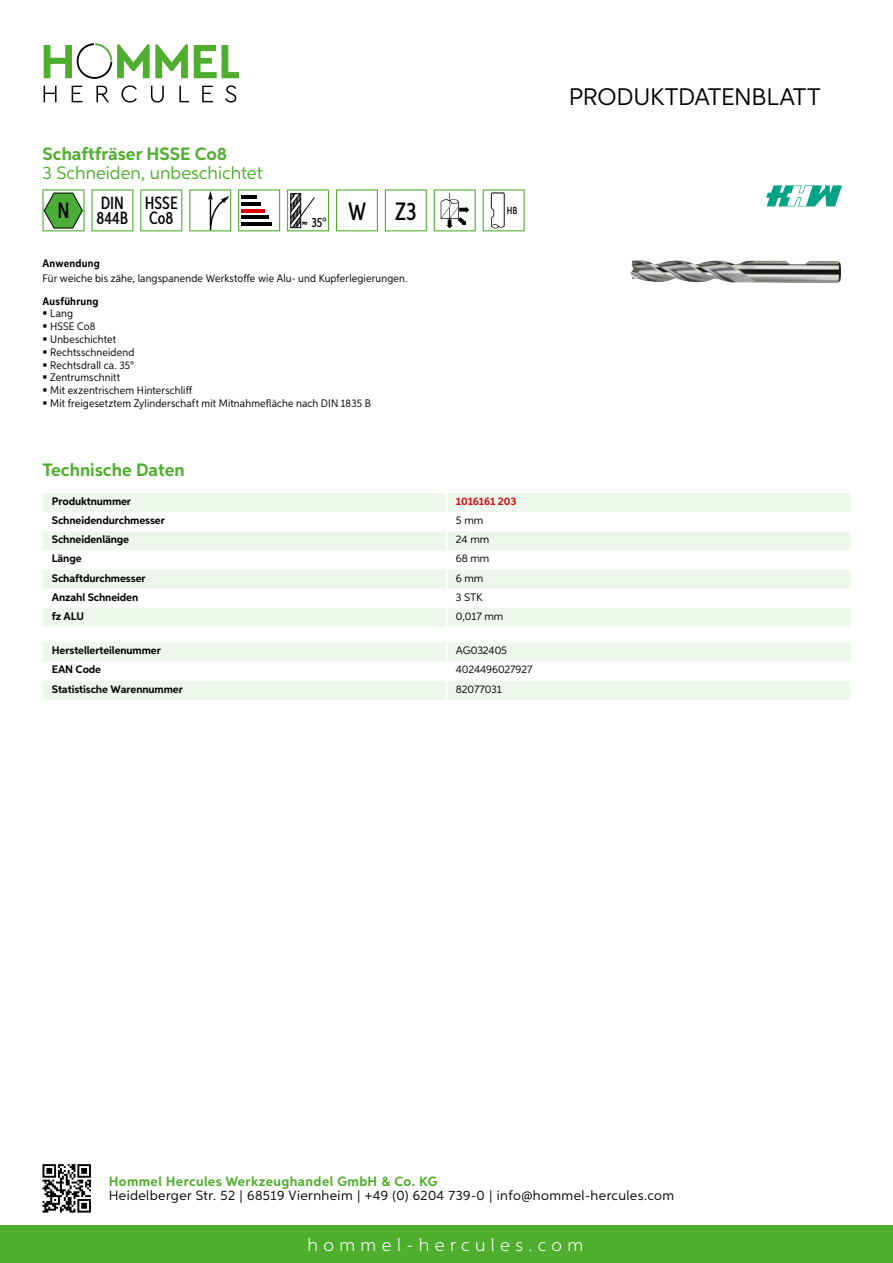
<style>
.page{position:relative;width:893px;height:1263px;background:#fff}
.page>*{position:absolute;margin:0;border:0;box-sizing:border-box;transform-origin:0 0}
.t1{font:24px "Aspira";letter-spacing:-.01em;color:#000}
.t2{font:500 22.2px "Aspira XX Nar";color:#000}
.t3{font:700 18px "Aspira";color:#50ae2f}
.t4{font:18px "Aspira";color:#50ae2f}
.t5{font:300 18px "Aspira";letter-spacing:.3em;color:#fff}
.t6{font:500 17.85px/14.9px "Aspira XX Nar";color:#000}
.t7{font:13.5px "Aspira";letter-spacing:.03em;color:#000}
.t8{font:700 13.5px "Aspira";letter-spacing:.03em;color:#50ae2f}
.t9{font:500 13.35px "Aspira XX Nar";color:#000}
.t10{font:10.95px/12.8px "Aspira Nar";letter-spacing:.015em;color:#000}
.t11{font:700 10.95px "Aspira";letter-spacing:-.01em;color:#000}
.t12{font:10.95px "Aspira";letter-spacing:-.01em;color:#000}
.t13{font:700 10.95px "Aspira Nar";letter-spacing:.02em;color:#000}
.t14{font:700 10.95px "Aspira";letter-spacing:-.01em;color:#cd1013}
.t15{font:500 10.35px "Aspira XX Nar";color:#000}
</style>
<div class="page">
<div style="left:0;top:1226px;width:893px;height:37px;background:#50ae2f"></div>
<svg style="left:43px;top:1164px;width:48px;height:48px"></svg>
<svg style="left:194px;top:45px;width:45px;height:33px"></svg>
<svg style="left:44px;top:43px;width:144px;height:36px"></svg>
<svg style="left:44px;top:86px;width:13px;height:16px"></svg>
<svg style="left:72px;top:86px;width:10px;height:16px"></svg>
<svg style="left:96px;top:86px;width:13px;height:16px"></svg>
<svg style="left:121px;top:85px;width:16px;height:18px"></svg>
<svg style="left:151px;top:86px;width:13px;height:17px"></svg>
<svg style="left:179px;top:86px;width:10px;height:16px"></svg>
<svg style="left:202px;top:86px;width:11px;height:16px"></svg>
<svg style="left:225px;top:85px;width:11px;height:18px"></svg>
<div style="left:43px;top:493px;width:807px;height:134px;background:#eef7eb"></div>
<svg style="left:43px;top:512px;width:807px;height:96px"></svg>
<hr style="left:445px;top:493px;width:3px;height:19px;background:#fff">
<hr style="left:445px;top:512px;width:3px;height:19px;background:#fff">
<hr style="left:445px;top:531px;width:3px;height:19px;background:#fff">
<hr style="left:445px;top:550px;width:3px;height:20px;background:#fff">
<hr style="left:445px;top:570px;width:3px;height:19px;background:#fff">
<hr style="left:445px;top:589px;width:3px;height:19px;background:#fff">
<hr style="left:445px;top:608px;width:3px;height:19px;background:#fff">
<svg style="left:43px;top:642px;width:807px;height:58px"></svg>
<hr style="left:445px;top:681px;width:3px;height:19px;background:#fff">
<svg style="left:43px;top:189px;width:42px;height:42px"></svg>
<svg style="left:91px;top:189px;width:42px;height:42px"></svg>
<svg style="left:140px;top:189px;width:42px;height:42px"></svg>
<svg style="left:189px;top:189px;width:42px;height:42px"></svg>
<svg style="left:238px;top:189px;width:42px;height:42px"></svg>
<hr style="left:241px;top:196px;width:16px;height:3px;background:#000">
<hr style="left:241px;top:202px;width:20px;height:4px;background:#000">
<hr style="left:241px;top:209px;width:24px;height:3px;background:#e3000b">
<hr style="left:241px;top:216px;width:27px;height:3px;background:#000">
<hr style="left:241px;top:222px;width:31px;height:4px;background:#000">
<svg style="left:287px;top:189px;width:42px;height:42px"></svg>
<svg style="left:336px;top:189px;width:42px;height:42px"></svg>
<svg style="left:385px;top:189px;width:42px;height:42px"></svg>
<svg style="left:434px;top:189px;width:42px;height:42px"></svg>
<svg style="left:483px;top:189px;width:42px;height:42px"></svg>
<img style="left:630px;top:260px;width:211px;height:23px">
<svg style="left:766px;top:185px;width:76px;height:21px"></svg>
<h3 class="t3" style="left:43px;top:142px;width:186px">Schaftfräser HSSE Co8</h3>
<h3 class="t4" style="left:43px;top:162px;width:222px">3 Schneiden, unbeschichtet</h3>
<h2 class="t2" style="left:57px;top:197px;width:14px">N</h2>
<h3 class="t6" style="left:97px;top:196px;width:33px">DIN<br>844B</h3>
<h3 class="t6" style="left:145px;top:196px;width:34px">HSSE<br>Co8</h3>
<p class="t9" style="left:311px;top:215px;width:107px">35° <sup>W</sup> <sup>Z3</sup></p>
<p class="t15" style="left:507px;top:204px;width:12px">HB</p>
<p class="t13" style="left:43px;top:257px;width:59px">Anwendung</p>
<p class="t10" style="left:43px;top:272px;width:366px">Für weiche bis zähe, langspanende Werkstoffe wie Alu- und Kupferlegierungen.</p>
<p class="t13" style="left:43px;top:294px;width:58px">Ausführung</p>
<p class="t10" style="left:50px;top:307px;width:322px">Lang<br>HSSE Co8<br>Unbeschichtet<br>Rechtsschneidend<br>Rechtsdrall ca. 35°<br>Zentrumschnitt<br>Mit exzentrischem Hinterschliff<br>Mit freigesetztem Zylinderschaft mit Mitnahmefläche nach DIN 1835 B</p>
<h3 class="t3" style="left:43px;top:459px;width:144px">Technische Daten</h3>
<p class="t11" style="left:52px;top:494px;width:81px">Produktnummer</p>
<p class="t14" style="left:456px;top:494px;width:62px">1016161 203</p>
<p class="t11" style="left:52px;top:514px;width:115px">Schneidendurchmesser</p>
<p class="t12" style="left:456px;top:514px;width:29px">5 mm</p>
<p class="t11" style="left:52px;top:533px;width:79px">Schneidenlänge</p>
<p class="t12" style="left:456px;top:533px;width:35px">24 mm</p>
<p class="t11" style="left:52px;top:552px;width:31px">Länge</p>
<p class="t12" style="left:456px;top:552px;width:35px">68 mm</p>
<p class="t11" style="left:52px;top:571px;width:95px">Schaftdurchmesser</p>
<p class="t12" style="left:456px;top:571px;width:29px">6 mm</p>
<p class="t11" style="left:52px;top:590px;width:88px">Anzahl Schneiden</p>
<p class="t12" style="left:456px;top:590px;width:22px">3 STK</p>
<p class="t11" style="left:52px;top:609px;width:34px">fz ALU</p>
<p class="t12" style="left:456px;top:609px;width:49px">0,017 mm</p>
<p class="t11" style="left:52px;top:644px;width:111px">Herstellerteilenummer</p>
<p class="t12" style="left:456px;top:644px;width:53px">AG032405</p>
<p class="t11" style="left:52px;top:663px;width:51px">EAN Code</p>
<p class="t12" style="left:456px;top:663px;width:78px">4024496027927</p>
<p class="t11" style="left:52px;top:682px;width:132px">Statistische Warennummer</p>
<p class="t12" style="left:456px;top:682px;width:48px">82077031</p>
<h1 class="t1" style="left:569px;top:82px;width:253px">Produktdatenblatt</h1>
<p class="t8" style="left:109px;top:1172px;width:330px">Hommel Hercules Werkzeughandel GmbH &amp; Co. KG</p>
<p class="t7" style="left:109px;top:1187px;width:567px">Heidelberger Str. 52 | 68519 Viernheim | +49 (0) 6204 739-0 | info@hommel-hercules.com</p>
<h3 class="t5" style="left:307px;top:1234px;width:277px">hommel-hercules.com</h3>
</div>
